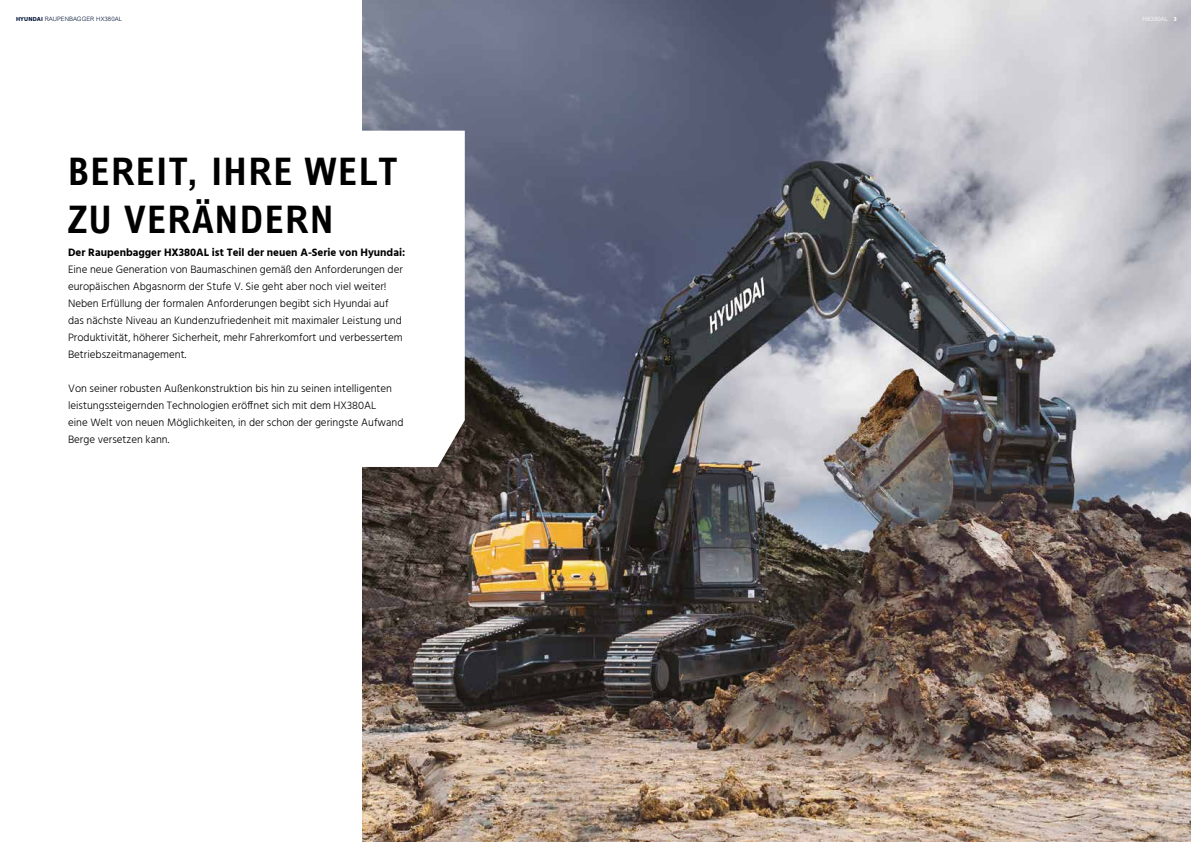
<style>
.page{position:relative;width:1191px;height:842px;background:#fff}
.page>*{position:absolute;margin:0;border:0;box-sizing:border-box;transform-origin:0 0}
.t1{font:700 condensed 38px/48px "Arial";letter-spacing:.04em;color:#000}
.t2{font:300 11px/17px "Hind";color:#000}
.t3{font:700 11px "Hind";color:#000}
.t4{font:300 6px "Arial";letter-spacing:.02em;color:#001437}
.t5{font:300 6px "Arial";letter-spacing:.02em;color:#fff}
.s1{font-family:"Hind";font-weight:700}
</style>
<div class="page">
<img style="left:363px;top:0;width:828px;height:842px">
<svg style="left:363px;top:131px;width:102px;height:336px"></svg>
<p class="t4" style="left:16px;top:15px;width:108px"><span class="s1">HYUNDAI</span> RAUPENBAGGER HX380AL</p>
<p class="t5" style="left:1142px;top:15px;width:36px">HX380AL <span class="s1">3</span></p>
<h1 class="t1" style="left:68px;top:147px;width:331px">BEREIT, IHRE WELT<br>ZU VERÄNDERN</h1>
<p class="t3" style="left:68px;top:246px;width:339px">Der Raupenbagger HX380AL ist Teil der neuen A-Serie von Hyundai:</p>
<p class="t2" style="left:68px;top:261px;width:336px">Eine neue Generation von Baumaschinen gemäß den Anforderungen der europäischen Abgasnorm der Stufe V. Sie geht aber noch viel weiter!<br>Neben Erfüllung der formalen Anforderungen begibt sich Hyundai auf das nächste Niveau an Kundenzufriedenheit mit maximaler Leistung und Produktivität, höherer Sicherheit, mehr Fahrerkomfort und verbessertem Betriebszeitmanagement.</p>
<p class="t2" style="left:68px;top:380px;width:337px">Von seiner robusten Außenkonstruktion bis hin zu seinen intelligenten leistungssteigernden Technologien eröffnet sich mit dem HX380AL<br>eine Welt von neuen Möglichkeiten, in der schon der geringste Aufwand Berge versetzen kann.</p>
</div>
